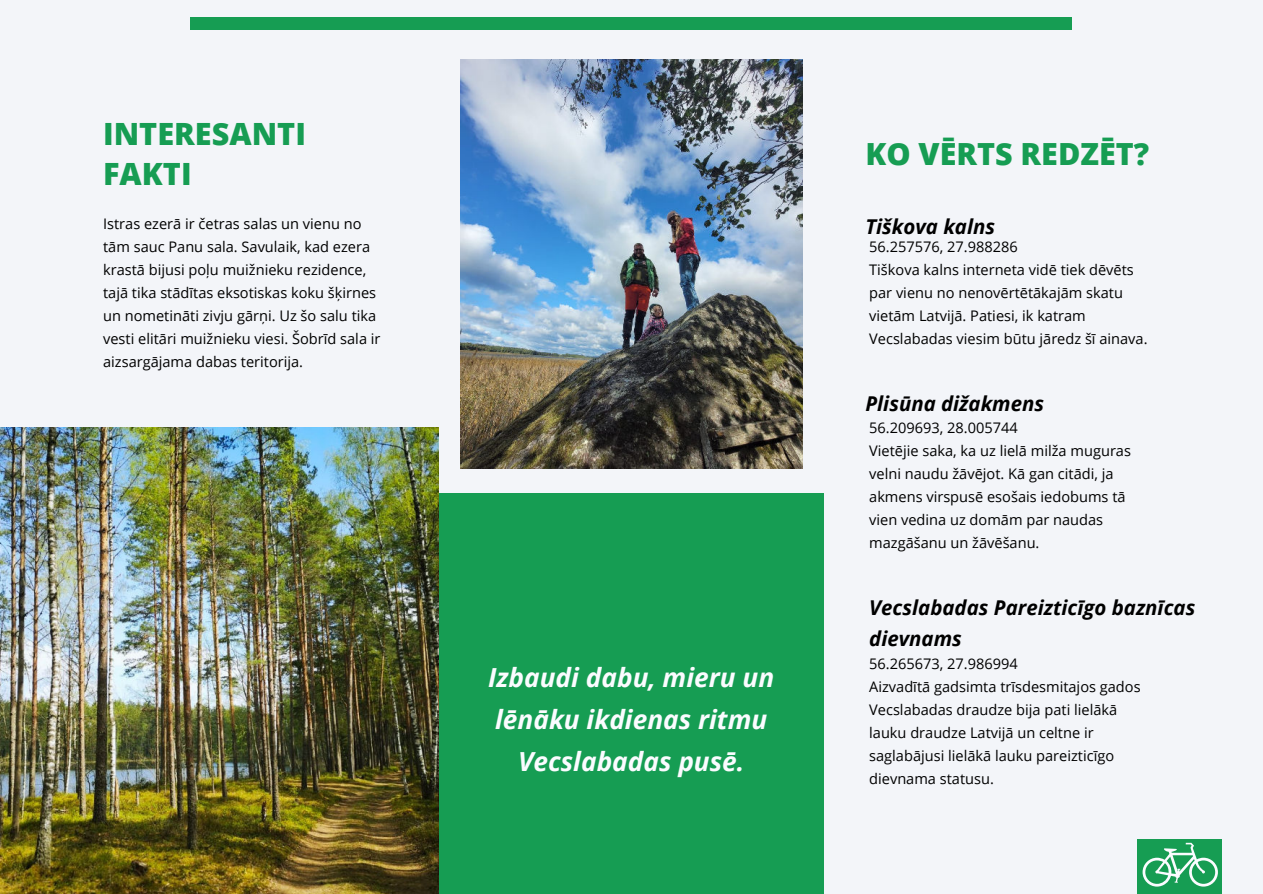
<style>
.page{position:relative;width:1263px;height:894px;background:#fff}
.page>*{position:absolute;margin:0;border:0;box-sizing:border-box;transform-origin:0 0}
.t1{font:800 30.6px/39.5px "Open Sans";color:#169d53}
.t2{font:800 30.45px "Open Sans";color:#169d53}
.t3{font:italic 700 26.25px/41.5px "Open Sans";color:#fbfcff;text-align:center}
.t4{font:italic 700 20.4px/31.7px "Open Sans";color:#000}
.t5{font:14.55px/23px "Open Sans";color:#000}
</style>
<div class="page">
<div style="left:0;top:0;width:1263px;height:893px;background:#f3f5f9"></div>
<div style="left:439px;top:493px;width:384px;height:400px;background:#169d53"></div>
<img style="left:0;top:427px;width:438px;height:466px">
<div style="left:190px;top:18px;width:882px;height:12px;background:#169d53"></div>
<img style="left:460px;top:59px;width:342px;height:410px">
<div style="left:1138px;top:838px;width:84px;height:55px;background:#169d53"></div>
<svg style="left:1142px;top:842px;width:76px;height:44px"></svg>
<h1 class="t1" style="left:103px;top:113px;width:204px">INTERESANTI<br>FAKTI</h1>
<p class="t5" style="left:103px;top:212px;width:279px">Istras ezerā ir četras salas un vienu no tām sauc Panu sala. Savulaik, kad ezera krastā bijusi poļu muižnieku rezidence, tajā tika stādītas eksotiskas koku šķirnes un nometināti zivju gārņi. Uz šo salu tika vesti elitāri muižnieku viesi. Šobrīd sala ir aizsargājama dabas teritorija.</p>
<h3 class="t3" style="left:488px;top:656px;width:288px">Izbaudi dabu, mieru un lēnāku ikdienas ritmu<br>Vecslabadas pusē.</h3>
<h2 class="t2" style="left:865px;top:131px;width:285px">KO VĒRTS REDZĒT?</h2>
<h3 class="t4" style="left:865px;top:210px;width:131px">Tiškova kalns</h3>
<p class="t5" style="left:869px;top:235px;width:280px">56.257576, 27.988286<br>Tiškova kalns interneta vidē tiek dēvēts par vienu no nenovērtētākajām skatu vietām Latvijā. Patiesi, ik katram Vecslabadas viesim būtu jāredz šī ainava.</p>
<h3 class="t4" style="left:865px;top:387px;width:180px">Plisūna dižakmens</h3>
<p class="t5" style="left:869px;top:416px;width:263px">56.209693, 28.005744<br>Vietējie saka, ka uz lielā milža muguras velni naudu žāvējot. Kā gan citādi, ja akmens virspusē esošais iedobums tā vien vedina uz domām par naudas mazgāšanu un žāvēšanu.</p>
<h3 class="t4" style="left:869px;top:590px;width:328px">Vecslabadas Pareizticīgo baznīcas dievnams</h3>
<p class="t5" style="left:869px;top:651px;width:273px">56.265673, 27.986994<br>Aizvadītā gadsimta trīsdesmitajos gados Vecslabadas draudze bija pati lielākā lauku draudze Latvijā un celtne ir saglabājusi lielākā lauku pareizticīgo dievnama statusu.</p>
</div>
